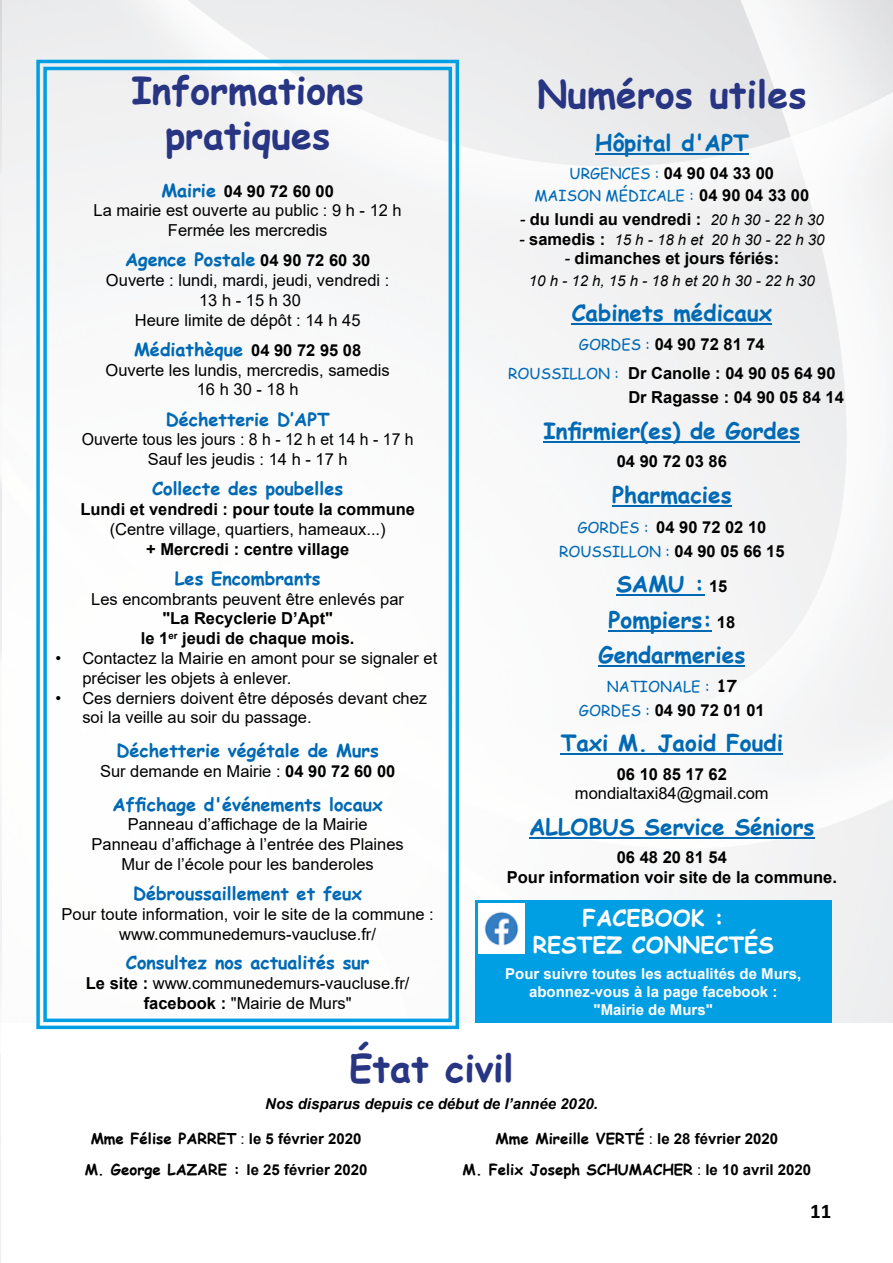
<style>
.page{position:relative;width:893px;height:1263px;background:#fff}
.page>*{position:absolute;margin:0;border:0;box-sizing:border-box;transform-origin:0 0}
.t1{font:700 37.5px/45px "Comic Sans MS";color:#283583;text-align:center}
.t2{font:700 22.5px/35.5px "Comic Sans MS";color:#0069b4;text-align:center}
.t3{font:700 22.5px/26.5px "Comic Sans MS";color:#fff;text-align:center}
.t4{font:700 21px "Calibri";color:#000}
.t5{font:700 18px "Comic Sans MS";color:#0069b4}
.t6{font:16.5px/19.8px "Arial";color:#000;text-align:center}
.t7{font:700 16.5px/19.8px "Arial";color:#000;text-align:center}
.t8{font:16.5px/19.8px "Arial";color:#000;text-align:center;scale:.96 1}
.t9{font:700 15px/30.8px "Comic Sans MS";color:#000;text-align:center}
.t10{font:700 15px/18px "Arial";color:#fff;text-align:center}
.t11{font:15px "Comic Sans MS";color:#0069b4}
.t12{font:italic 15px "Arial";color:#000}
.t13{font:italic 700 15px "Arial";color:#000}
.s1{font-family:"Comic Sans MS";font-weight:700;font-size:18px;color:#0069b4}
.s2{font-weight:700}
.s3{font-family:"Arial";font-size:16.5px;color:#000}
.s4{font-family:"Comic Sans MS";font-weight:400;font-size:15px;color:#0069b4}
.s5{font-family:"Arial";font-weight:700;font-size:16.5px;color:#000}
.s6{font-weight:400;font-style:italic}
.s7{font-weight:400;font-style:italic;font-size:15px}
.s8{font-size:16.5px}
.s9{font-weight:700;font-style:normal;font-size:16.5px}
.s10{font-weight:700;font-size:16.5px;color:#000}
.s11{font-family:"Arial";font-weight:400}
.s12{font-family:"Arial"}
</style>
<div class="page">
<img style="left:159px;top:0;width:734px;height:699px">
<img style="left:1px;top:0;width:158px;height:995px">
<img style="left:459px;top:699px;width:434px;height:324px">
<img style="left:0;top:0;width:1px;height:1263px">
<hr style="left:595px;top:153px;width:154px;height:2px;background:#0069b4">
<hr style="left:572px;top:323px;width:200px;height:2px;background:#0069b4">
<hr style="left:543px;top:441px;width:257px;height:2px;background:#0069b4">
<hr style="left:612px;top:505px;width:120px;height:2px;background:#0069b4">
<hr style="left:616px;top:594px;width:88px;height:2px;background:#0069b4">
<hr style="left:608px;top:630px;width:104px;height:2px;background:#0069b4">
<hr style="left:598px;top:665px;width:147px;height:2px;background:#0069b4">
<hr style="left:561px;top:753px;width:222px;height:2px;background:#0069b4">
<hr style="left:529px;top:837px;width:285px;height:2px;background:#0069b4">
<svg style="left:36px;top:60px;width:423px;height:969px"></svg>
<svg style="left:43px;top:67px;width:409px;height:955px"></svg>
<div style="left:475px;top:901px;width:356px;height:122px;background:#009fe3"></div>
<img style="left:478px;top:904px;width:47px;height:49px">
<h1 class="t1" style="left:131px;top:67px;width:234px">Informations pratiques</h1>
<p class="t6" style="left:94px;top:181px;width:310px"><span class="s1">Mairie</span> <span class="s2">04 90 72 60 00<br></span>La mairie est ouverte au public : 9 h - 12 h<br>Fermée les mercredis</p>
<p class="t5" style="left:125px;top:246px;width:247px">Agence Postale <span class="s3">04 90 72 60 30</span></p>
<p class="t6" style="left:106px;top:270px;width:285px">Ouverte : lundi, mardi, jeudi, vendredi :<br>13 h - 15 h 30<br>Heure limite de dépôt : 14 h 45</p>
<p class="t5" style="left:134px;top:336px;width:229px">Médiathèque <span class="s3">04 90 72 95 08</span></p>
<p class="t6" style="left:106px;top:360px;width:286px">Ouverte les lundis, mercredis, samedis<br>16 h 30 - 18 h</p>
<p class="t5" style="left:166px;top:406px;width:165px">Déchetterie D‛APT</p>
<p class="t8" style="left:82px;top:429px;width:347px">Ouverte tous les jours : 8 h - 12 h et 14 h - 17 h<br>Sauf les jeudis : 14 h - 17 h</p>
<p class="t5" style="left:152px;top:475px;width:193px">Collecte des poubelles</p>
<p class="t7" style="left:80px;top:499px;width:336px">Lundi et vendredi : pour toute la commune</p>
<p class="t6" style="left:110px;top:519px;width:278px">(Centre village, quartiers, hameaux...)</p>
<p class="t7" style="left:146px;top:539px;width:205px">+ Mercredi : centre village</p>
<p class="t5" style="left:175px;top:565px;width:147px">Les Encombrants</p>
<p class="t6" style="left:91px;top:589px;width:314px">Les encombrants peuvent être enlevés par</p>
<p class="t7" style="left:141px;top:609px;width:215px">"La Recyclerie D’Apt"<br>le 1<sup>er</sup> jeudi de chaque mois.</p>
<p class="t6" style="left:82px;top:648px;width:356px;text-align:left;text-indent:-27px">• Contactez la Mairie en amont pour se signaler et préciser les objets à enlever.</p>
<p class="t6" style="left:82px;top:688px;width:346px;text-align:left;text-indent:-27px">• Ces derniers doivent être déposés devant chez soi la veille au soir du passage.</p>
<p class="t5" style="left:117px;top:737px;width:264px">Déchetterie végétale de Murs</p>
<p class="t6" style="left:100px;top:761px;width:297px">Sur demande en Mairie : <span class="s2">04 90 72 60 00</span></p>
<p class="t5" style="left:113px;top:791px;width:272px">Affichage d'événements locaux</p>
<p class="t6" style="left:91px;top:815px;width:314px">Panneau d’affichage de la Mairie<br>Panneau d’affichage à l’entrée des Plaines<br>Mur de l’école pour les banderoles</p>
<p class="t5" style="left:133px;top:880px;width:230px">Débroussaillement et feux</p>
<p class="t6" style="left:62px;top:904px;width:374px">Pour toute information, voir le site de la commune : www.communedemurs-vaucluse.fr/</p>
<p class="t5" style="left:126px;top:949px;width:245px">Consultez nos actualités sur</p>
<p class="t6" style="left:86px;top:973px;width:325px"><span class="s2">Le site :</span> www.communedemurs-vaucluse.fr/ <span class="s2">facebook :</span> "Mairie de Murs"</p>
<h1 class="t1" style="left:537px;top:70px;width:271px">Numéros utiles</h1>
<h2 class="t2" style="left:595px;top:124px;width:155px">Hôpital d'APT</h2>
<p class="t7" style="left:570px;top:164px;width:206px"><span class="s4">URGENCES :</span> 04 90 04 33 00</p>
<p class="t11" style="left:534px;top:184px;width:276px">MAISON MÉDICALE : <span class="s5">04 90 04 33 00</span></p>
<p class="t7" style="left:520px;top:209px;width:306px"><span class="s6">-</span> du lundi au vendredi : <span class="s7">20 h 30 - 22 h 30</span></p>
<p class="t12" style="left:519px;top:230px;width:307px"><span class="s8">-</span> <span class="s9">samedis :</span> 15 h - 18 h et 20 h 30 - 22 h 30</p>
<p class="t7" style="left:565px;top:249px;width:216px"><span class="s6">-</span> dimanches et jours fériés:</p>
<p class="t12" style="left:529px;top:271px;width:288px">10 h - 12 h, 15 h - 18 h et 20 h 30 - 22 h 30</p>
<h2 class="t2" style="left:572px;top:295px;width:202px">Cabinets médicaux</h2>
<p class="t7" style="left:508px;top:329px;width:329px;line-height:29.4px"><span class="s4">GORDES :</span> 04 90 72 81 74<br><span class="s4">ROUSSILLON :</span> Dr Canolle : 04 90 05 64 90</p>
<p class="t7" style="left:628px;top:388px;width:217px">Dr Ragasse : 04 90 05 84 14</p>
<h2 class="t2" style="left:543px;top:412px;width:258px">Infirmier(es) de Gordes</h2>
<p class="t7" style="left:617px;top:452px;width:112px">04 90 72 03 86</p>
<h2 class="t2" style="left:612px;top:476px;width:121px">Pharmacies</h2>
<p class="t7" style="left:577px;top:517px;width:191px"><span class="s4">GORDES :</span> 04 90 72 02 10</p>
<p class="t11" style="left:559px;top:540px;width:227px">ROUSSILLON : <span class="s5">04 90 05 66 15</span></p>
<h2 class="t2" style="left:598px;top:565px;width:148px">SAMU : <span class="s3">15<br></span>Pompiers: <span class="s3">18<br></span>Gendarmeries</h2>
<p class="t11" style="left:607px;top:675px;width:132px">NATIONALE : <span class="s10">17</span></p>
<p class="t7" style="left:579px;top:700px;width:187px"><span class="s4">GORDES :</span> 04 90 72 01 01</p>
<h2 class="t2" style="left:561px;top:724px;width:224px">Taxi M. Jaoid Foudi</h2>
<p class="t7" style="left:617px;top:764px;width:112px">06 10 85 17 62</p>
<p class="t6" style="left:575px;top:783px;width:195px">mondialtaxi84@gmail.com</p>
<h2 class="t2" style="left:529px;top:808px;width:287px">ALLOBUS Service Séniors</h2>
<p class="t7" style="left:507px;top:848px;width:332px">06 48 20 81 54<br>Pour information voir site de la commune.</p>
<h2 class="t3" style="left:533px;top:904px;width:242px">FACEBOOK :<br>RESTEZ CONNECTÉS</h2>
<p class="t10" style="left:505px;top:965px;width:297px">Pour suivre toutes les actualités de Murs, abonnez-vous à la page facebook : "Mairie de Murs"</p>
<h1 class="t1" style="left:349px;top:1045px;width:166px">État civil</h1>
<p class="t13" style="left:265px;top:1094px;width:334px">Nos disparus depuis ce début de l’année 2020.</p>
<p class="t9" style="left:85px;top:1123px;width:284px">Mme Félise PARRET <span class="s11">:</span> <span class="s12">le 5 février 2020<br></span>M. George LAZARE : <span class="s12">le 25 février 2020</span></p>
<p class="t9" style="left:462px;top:1123px;width:350px">Mme Mireille VERTÉ <span class="s11">:</span> <span class="s12">le 28 février 2020<br></span>M. Felix Joseph SCHUMACHER <span class="s11">:</span> <span class="s12">le 10 avril 2020</span></p>
<p class="t4" style="left:810px;top:1196px;width:23px">11</p>
</div>
